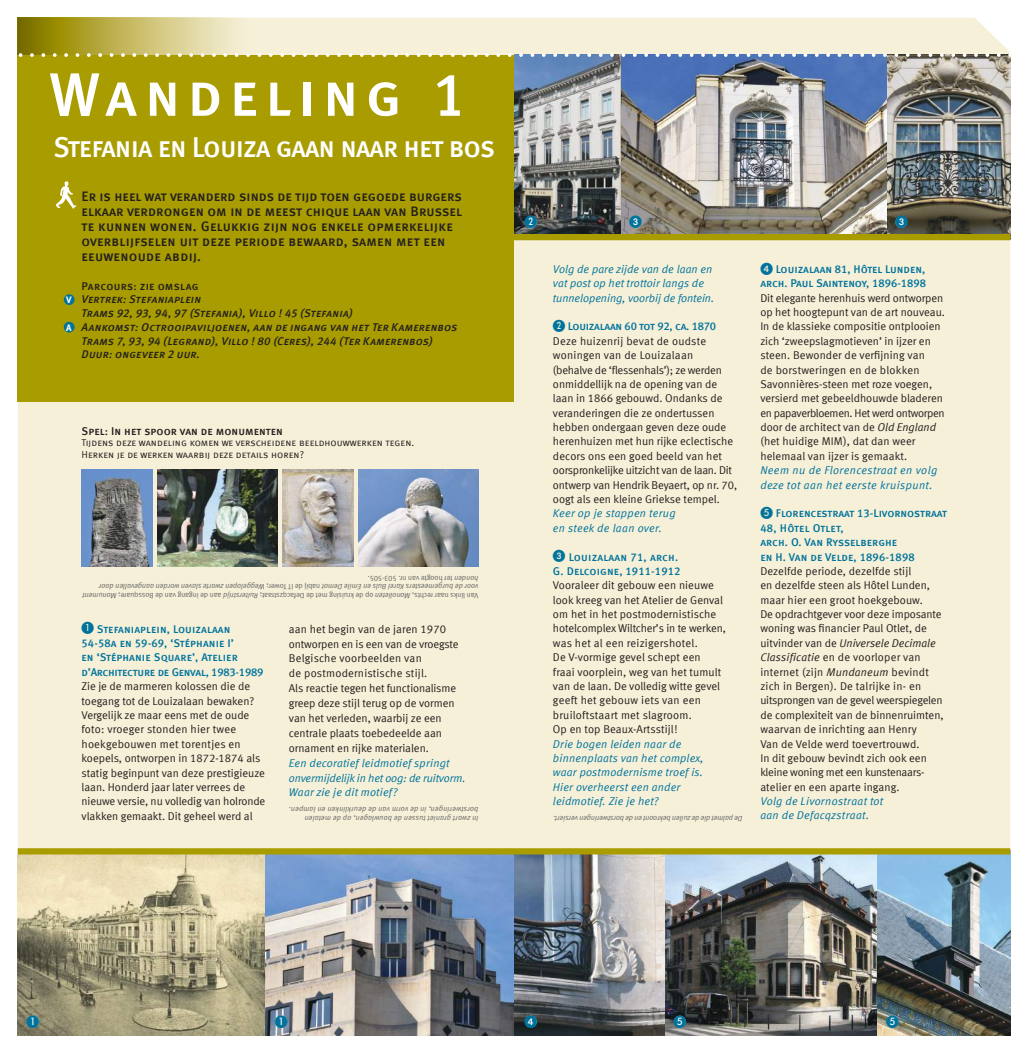
<style>
.page{position:relative;width:1028px;height:1053px;background:#fff}
.page>*{position:absolute;margin:0;border:0;box-sizing:border-box;transform-origin:0 0}
.t1{font:61.25px "Meta Medium LF Caps";letter-spacing:.105em;color:#fff}
.t2{font:28.75px "Meta Medium LF Caps";letter-spacing:-.03em;color:#fff}
.t3{font:13.75px/15px "Meta Medium LF Caps";letter-spacing:.01em;color:#241f1f}
.t4{font:12.88px "Circlenumber";color:#00739c}
.t5{font:11.25px/14.4px "Meta Normal LF";color:#241f1f}
.t6{font:italic 11.25px/14.4px "Meta Normal LF";letter-spacing:.02em;color:#00739c}
.t7{font:11.25px/14.4px "Meta Medium LF Caps";color:#00739c}
.t8{font:11.25px/13.8px "Meta Medium LF Italic Caps";letter-spacing:.025em;color:#241f1f}
.t9{font:italic 11.25px/14.4px "Meta Normal LF";letter-spacing:.04em;color:#00739c}
.t10{font:11.25px "Meta Medium LF Caps";letter-spacing:.01em;color:#241f1f}
.t11{font:11.25px "Meta Medium LF Caps";letter-spacing:-.02em;color:#00739c}
.t12{font:10px/11.2px "Meta Normal LF Caps";letter-spacing:.01em;color:#241f1f}
.t13{font:9.38px "Meta Plus Bold Caps";color:#fff}
.t14{font:italic 7.5px/8.8px "Meta Normal LF";color:#656365}
.t15{font:italic 7.5px/8.8px "Meta Normal LF";letter-spacing:.02em;color:#656365}
.s1{font-style:normal}
.s2{font-family:"Circlenumber";font-size:12.5px}
.s3{font-style:italic}
</style>
<div class="page">
<div style="left:18px;top:18px;width:992px;height:830px;background:#f6f0d8"></div>
<svg style="left:18px;top:18px;width:230px;height:35px;background:#c1b661"></svg>
<div style="left:18px;top:55px;width:496px;height:346px;background:#a89c00"></div>
<img style="left:664px;top:854px;width:213px;height:181px">
<img style="left:514px;top:55px;width:496px;height:179px">
<img style="left:18px;top:854px;width:248px;height:181px">
<img style="left:266px;top:854px;width:398px;height:181px">
<img style="left:877px;top:854px;width:133px;height:181px">
<div style="left:514px;top:234px;width:496px;height:6px;background:#a89c00"></div>
<div style="left:629px;top:216px;width:12px;height:12px;background:#fff;border-radius:50%"></div>
<div style="left:895px;top:216px;width:12px;height:12px;background:#fff;border-radius:50%"></div>
<div style="left:514px;top:848px;width:496px;height:6px;background:#a89c00"></div>
<div style="left:18px;top:848px;width:496px;height:6px;background:#a89c00"></div>
<div style="left:64px;top:322px;width:11px;height:10px;background:#00739c;border-radius:50%"></div>
<div style="left:64px;top:294px;width:11px;height:11px;background:#00739c;border-radius:50%"></div>
<img style="left:56px;top:181px;width:21px;height:28px">
<div style="left:27px;top:1015px;width:12px;height:12px;background:#fff;border-radius:50%"></div>
<div style="left:275px;top:1015px;width:12px;height:12px;background:#fff;border-radius:50%"></div>
<div style="left:674px;top:1015px;width:11px;height:12px;background:#fff;border-radius:50%"></div>
<div style="left:886px;top:1015px;width:12px;height:12px;background:#fff;border-radius:50%"></div>
<div style="left:525px;top:216px;width:12px;height:12px;background:#fff;border-radius:50%"></div>
<div style="left:525px;top:1015px;width:12px;height:12px;background:#fff;border-radius:50%"></div>
<svg style="left:17px;top:53px;width:987px;height:4px"></svg>
<img style="left:81px;top:469px;width:71px;height:97px">
<img style="left:282px;top:469px;width:71px;height:97px">
<img style="left:358px;top:469px;width:120px;height:97px">
<img style="left:157px;top:469px;width:121px;height:97px">
<h1 class="t1" style="left:50px;top:59px;width:418px">Wandeling 1</h1>
<h2 class="t2" style="left:53px;top:130px;width:443px">Stefania en Louiza gaan naar het bos</h2>
<p class="t3" style="left:81px;top:188px;width:382px">Er is heel wat veranderd sinds de tijd toen gegoede burgers elkaar verdrongen om in de meest chique laan van Brussel te kunnen wonen. Gelukkig zijn nog enkele opmerkelijke overblijfselen uit deze periode bewaard, samen met een eeuwenoude abdij.</p>
<p class="t10" style="left:81px;top:279px;width:119px">Parcours: zie omslag</p>
<p class="t8" style="left:81px;top:292px;width:377px">Vertrek: Stefaniaplein<br>Trams 92, 93, 94, 97 (Stefania), Villo ! 45 (Stefania)<br>Aankomst: Octrooipaviljoenen, aan de ingang van het Ter Kamerenbos Trams 7, 93, 94 (Legrand), Villo ! 80 (Ceres), 244 (Ter Kamerenbos)<br>Duur: ongeveer 2 uur.</p>
<p class="t13" style="left:66px;top:294px;width:7px">V</p>
<p class="t13" style="left:66px;top:322px;width:7px">A</p>
<p class="t10" style="left:81px;top:424px;width:203px">Spel: In het spoor van de monumenten</p>
<p class="t12" style="left:81px;top:437px;width:334px">Tijdens deze wandeling komen we verscheidene beeldhouwwerken tegen.<br>Herken je de werken waarbij deze details horen?</p>
<p class="t14" style="left:478px;top:600px;width:397px;rotate:-180deg"><span class="s1">Van links naar rechts,</span> Monolieten <span class="s1">op de kruising met de Defacqzstraat;</span> Ruiterstrijd <span class="s1">aan de ingang van de Bossquare;</span> Monument voor de burgemeesters Karel Buls en Emile Demot <span class="s1">nabij de IT Tower;</span> Weggelopen zwarte slaven worden aangevallen door honden <span class="s1">ter hoogte van nr. 503-505.</span></p>
<p class="t7" style="left:81px;top:621px;width:183px"><span class="s2">@</span> Stefaniaplein, Louizalaan<br>54-58a en 59-69, ‘Stéphanie I’<br>en ‘Stéphanie Square’, Atelier d’Architecture de Genval, 1983-1989</p>
<p class="t5" style="left:81px;top:679px;width:185px">Zie je de marmeren kolossen die de toegang tot de Louizalaan bewaken?<br>Vergelijk ze maar eens met de oude foto: vroeger stonden hier twee hoekgebouwen met torentjes en koepels, ontworpen in 1872-1874 als statig beginpunt van deze prestigieuze laan. Honderd jaar later verrees de nieuwe versie, nu volledig van holronde vlakken gemaakt. Dit geheel werd al</p>
<p class="t5" style="left:289px;top:621px;width:171px;line-height:14.9px">aan het begin van de jaren 1970 ontworpen en is een van de vroegste<br>Belgische voorbeelden van<br>de postmodernistische stijl.<br>Als reactie tegen het functionalisme greep deze stijl terug op de vormen van het verleden, waarbij ze een centrale plaats toebedeelde aan ornament en rijke materialen.</p>
<p class="t6" style="left:289px;top:755px;width:178px;line-height:14.9px">Een decoratief leidmotief springt onvermijdelijk in het oog: de ruitvorm.<br>Waar zie je dit motief?</p>
<p class="t15" style="left:478px;top:822px;width:191px;rotate:-180deg">In zwart graniet tussen de bouwlagen, op de metalen borstweringen, in de vorm van de deurklinken en lampen.</p>
<p class="t4" style="left:524px;top:215px;width:14px">&amp;</p>
<p class="t4" style="left:629px;top:215px;width:14px">˜</p>
<p class="t4" style="left:895px;top:215px;width:14px">˜</p>
<p class="t6" style="left:553px;top:261px;width:163px">Volg de pare zijde van de laan en vat post op het trottoir langs de tunnelopening, voorbij de fontein.</p>
<p class="t11" style="left:553px;top:320px;width:165px"><span class="s2">&amp;</span> Louizalaan 60 tot 92, ca. 1870</p>
<p class="t5" style="left:553px;top:333px;width:186px">Deze huizenrij bevat de oudste woningen van de Louizalaan<br>(behalve de ‘flessenhals’); ze werden onmiddellijk na de opening van de laan in 1866 gebouwd. Ondanks de veranderingen die ze ondertussen hebben ondergaan geven deze oude herenhuizen met hun rijke eclectische decors ons een goed beeld van het oorspronkelijke uitzicht van de laan. Dit ontwerp van Hendrik Beyaert, op nr. 70, oogt als een kleine Griekse tempel.</p>
<p class="t6" style="left:553px;top:506px;width:124px">Keer op je stappen terug en steek de laan over.</p>
<p class="t7" style="left:553px;top:549px;width:129px"><span class="s2">é</span> Louizalaan 71, arch.<br>G. Delcoigne, 1911-1912</p>
<p class="t5" style="left:553px;top:578px;width:174px">Vooraleer dit gebouw een nieuwe look kreeg van het Atelier de Genval om het in het postmodernistische hotelcomplex Wiltcher’s in te werken, was het al een reizigershotel.<br>De V-vormige gevel schept een<br>fraai voorplein, weg van het tumult van de laan. De volledig witte gevel geeft het gebouw iets van een bruiloftstaart met slagroom.<br>Op en top Beaux-Artsstijl!</p>
<p class="t6" style="left:553px;top:736px;width:152px">Drie bogen leiden naar de binnenplaats van het complex, waar postmodernisme troef is.<br>Hier overheerst een ander leidmotief. Zie je het?</p>
<p class="t14" style="left:742px;top:822px;width:191px;rotate:-180deg">De palmet die de zuilen bekroont en de borstweringen versiert.</p>
<p class="t7" style="left:760px;top:262px;width:167px"><span class="s2">(</span> Louizalaan 81, Hôtel Lunden, arch. Paul Saintenoy, 1896-1898</p>
<p class="t5" style="left:760px;top:290px;width:186px">Dit elegante herenhuis werd ontworpen op het hoogtepunt van de art nouveau.<br>In de klassieke compositie ontplooien zich ‘zweepslagmotieven’ in ijzer en steen. Bewonder de verfijning van<br>de borstweringen en de blokken Savonnières-steen met roze voegen, versierd met gebeeldhouwde bladeren en papaverbloemen. Het werd ontworpen door de architect van de <span class="s3">Old England </span>(het huidige MIM), dat dan weer helemaal van ijzer is gemaakt.</p>
<p class="t9" style="left:760px;top:463px;width:178px">Neem nu de Florencestraat en volg deze tot aan het eerste kruispunt.</p>
<p class="t7" style="left:760px;top:506px;width:188px"><span class="s2">§</span> Florencestraat 13-Livornostraat<br>48, Hôtel Otlet,<br>arch. O. Van Rysselberghe<br>en H. Van de Velde, 1896-1898</p>
<p class="t5" style="left:760px;top:563px;width:185px">Dezelfde periode, dezelfde stijl<br>en dezelfde steen als Hôtel Lunden, maar hier een groot hoekgebouw.<br>De opdrachtgever voor deze imposante woning was financier Paul Otlet, de uitvinder van de <span class="s3">Universele Decimale Classificatie</span> en de voorloper van internet (zijn <span class="s3">Mundaneum</span> bevindt zich in Bergen). De talrijke in- en uitsprongen van de gevel weerspiegelen de complexiteit van de binnenruimten, waarvan de inrichting aan Henry<br>Van de Velde werd toevertrouwd.<br>In dit gebouw bevindt zich ook een kleine woning met een kunstenaars&shy;atelier en een aparte ingang.</p>
<p class="t6" style="left:760px;top:793px;width:124px">Volg de Livornostraat tot aan de Defacqzstraat.</p>
<p class="t4" style="left:27px;top:1014px;width:14px">@</p>
<p class="t4" style="left:275px;top:1014px;width:14px">@</p>
<p class="t4" style="left:673px;top:1014px;width:14px">§</p>
<p class="t4" style="left:886px;top:1014px;width:14px">§</p>
<p class="t4" style="left:524px;top:1014px;width:14px">(</p>
</div>
